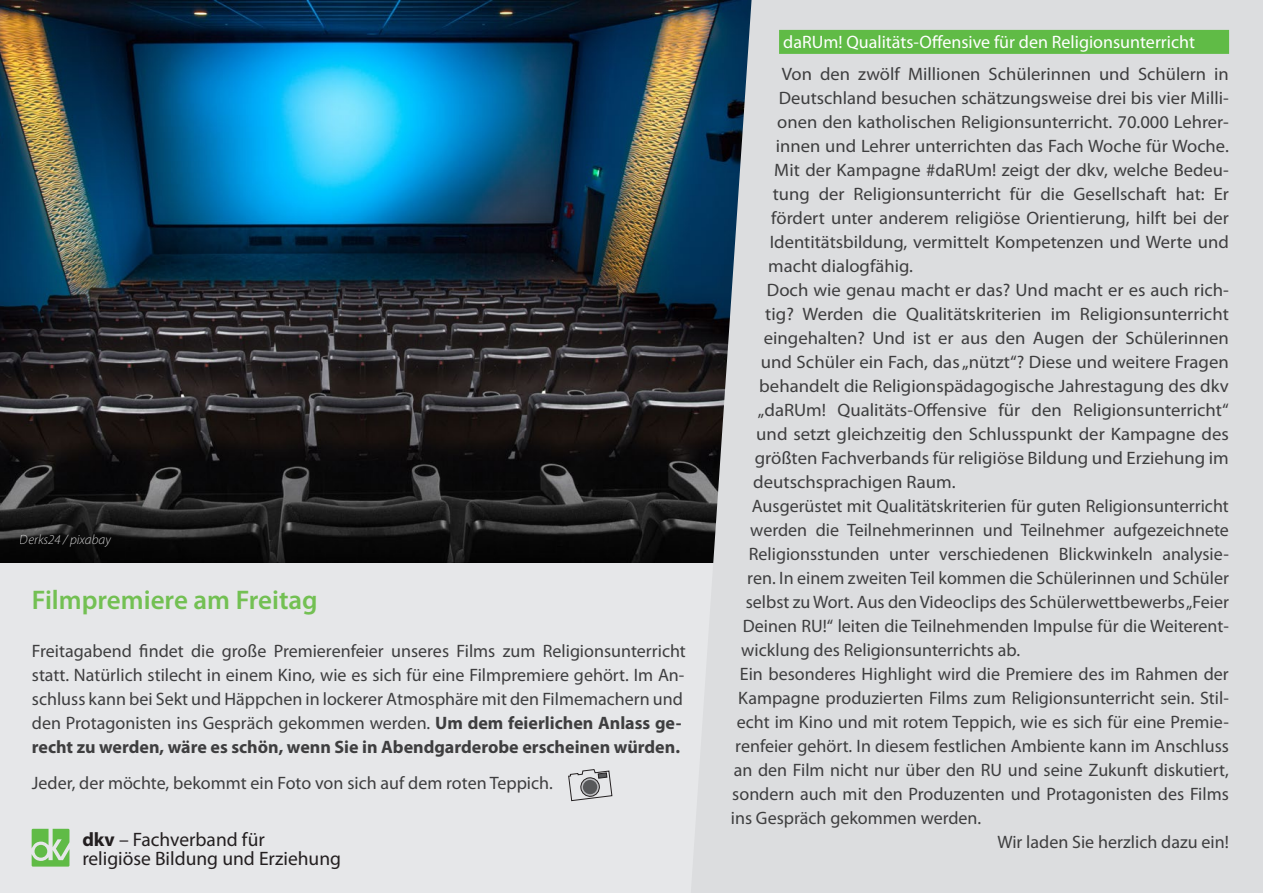
<style>
.page{position:relative;width:1263px;height:893px;background:#fff}
.page>*{position:absolute;margin:0;border:0;box-sizing:border-box;transform-origin:0 0}
.Text_Myriad{font:600 27px "Myriad Pro";color:#73c053}
.t1{font:19.5px/19.5px "Myriad Pro";color:#231f20}
.Text_Myriad-2{font:18px/24px "Myriad Pro";color:#3e3e3f}
.Text_Myriad-3{font:18px "Myriad Pro";color:#3e3e3f;scale:1.04 1}
.Wann_wo_was{font:18px "Myriad Pro";color:#fff}
.t2{font:italic 300 13.5px "Myriad Pro";color:#fff}
.s1{font-weight:700}
</style>
<div class="page">
<div style="left:0;top:472px;width:859px;height:421px;background:#e6e7e9"></div>
<img style="left:0;top:0;width:691px;height:562px">
<div style="left:691px;top:0;width:572px;height:893px;background:#dcdddf"></div>
<div style="left:779px;top:30px;width:450px;height:24px;background:#60bb46"></div>
<svg style="left:32px;top:829px;width:37px;height:38px"></svg>
<div style="left:35px;top:845px;width:12px;height:13px;background:#60bb46;border-radius:50%"></div>
<svg style="left:568px;top:769px;width:45px;height:32px"></svg>
<p class="t2" style="left:20px;top:531px;width:92px">Derks24 / pixabay</p>
<p class="Text_Myriad" style="left:32px;top:583px;width:287px">Filmpremiere am Freitag</p>
<p class="Text_Myriad-2" style="left:32px;top:639px;width:655px">Freitagabend findet die große Premierenfeier unseres Films zum Religionsunterricht statt. Natürlich stilecht in einem Kino, wie es sich für eine Filmpremiere gehört. Im An&shy;schluss kann bei Sekt und Häppchen in lockerer Atmosphäre mit den Filmemachern und den Protagonisten ins Gespräch gekommen werden. <span class="s1">Um dem feierlichen Anlass ge&shy;recht zu werden, wäre es schön, wenn Sie in Abendgarderobe erscheinen würden.</span></p>
<p class="Text_Myriad-2" style="left:32px;top:771px;width:522px">Jeder, der möchte, bekommt ein Foto von sich auf dem roten Teppich.</p>
<p class="t1" style="left:82px;top:829px;width:260px"><span class="s1">dkv</span> – Fachverband für<br>religiöse Bildung und Erziehung</p>
<p class="Wann_wo_was" style="left:783px;top:30px;width:413px">daRUm! Qualitäts-Offensive für den Religionsunterricht</p>
<p class="Text_Myriad-2" style="left:782px;top:62px;width:449px">Von den zwölf Millionen Schülerinnen und Schülern in</p>
<p class="Text_Myriad-2" style="left:779px;top:86px;width:452px">Deutschland besuchen schätzungsweise drei bis vier Milli-</p>
<p class="Text_Myriad-2" style="left:777px;top:110px;width:453px">onen den katholischen Religionsunterricht. 70.000 Lehrer-</p>
<p class="Text_Myriad-2" style="left:776px;top:134px;width:454px">innen und Lehrer unterrichten das Fach Woche für Woche.</p>
<p class="Text_Myriad-2" style="left:774px;top:158px;width:456px">Mit der Kampagne #daRUm! zeigt der dkv, welche Bedeu-</p>
<p class="Text_Myriad-2" style="left:773px;top:182px;width:458px">tung der Religionsunterricht für die Gesellschaft hat: Er</p>
<p class="Text_Myriad-2" style="left:771px;top:206px;width:459px">fördert unter anderem religiöse Orientierung, hilft bei der</p>
<p class="Text_Myriad-2" style="left:770px;top:230px;width:461px">Identitätsbildung, vermittelt Kompetenzen und Werte und</p>
<p class="Text_Myriad-2" style="left:768px;top:254px;width:146px">macht dialogfähig.</p>
<p class="Text_Myriad-3" style="left:767px;top:279px;width:446px">Doch wie genau macht er das? Und macht er es auch rich-</p>
<p class="Text_Myriad-3" style="left:765px;top:303px;width:447px">tig? Werden die Qualitätskriterien im Religionsunterricht</p>
<p class="Text_Myriad-3" style="left:764px;top:327px;width:449px">eingehalten? Und ist er aus den Augen der Schülerinnen</p>
<p class="Text_Myriad-3" style="left:761px;top:351px;width:451px">und Schüler ein Fach, das „nützt“? Diese und weitere Fragen</p>
<p class="Text_Myriad-3" style="left:759px;top:375px;width:453px">behandelt die Religionspädagogische Jahrestagung des dkv</p>
<p class="Text_Myriad-3" style="left:758px;top:399px;width:454px">„daRUm! Qualitäts-Offensive für den Religionsunterricht“</p>
<p class="Text_Myriad-3" style="left:756px;top:423px;width:456px">und setzt gleichzeitig den Schlusspunkt der Kampagne des</p>
<p class="Text_Myriad-3" style="left:755px;top:447px;width:457px">größten Fachverbands für religiöse Bildung und Erziehung im</p>
<p class="Text_Myriad-3" style="left:753px;top:471px;width:196px">deutschsprachigen Raum.</p>
<p class="Text_Myriad-2" style="left:752px;top:494px;width:479px">Ausgerüstet mit Qualitätskriterien für guten Religionsunterricht</p>
<p class="Text_Myriad-2" style="left:750px;top:518px;width:480px">werden die Teilnehmerinnen und Teilnehmer aufgezeichnete</p>
<p class="Text_Myriad-2" style="left:749px;top:542px;width:482px">Religionsstunden unter verschiedenen Blickwinkeln analysie-</p>
<p class="Text_Myriad-2" style="left:747px;top:566px;width:483px">ren. In einem zweiten Teil kommen die Schülerinnen und Schüler</p>
<p class="Text_Myriad-2" style="left:746px;top:590px;width:485px">selbst zu Wort. Aus den Videoclips des Schülerwettbewerbs „Feier</p>
<p class="Text_Myriad-2" style="left:743px;top:614px;width:488px">Deinen RU!“ leiten die Teilnehmenden Impulse für die Weiterent-</p>
<p class="Text_Myriad-2" style="left:741px;top:638px;width:280px">wicklung des Religionsunterrichts ab.</p>
<p class="Text_Myriad-2" style="left:740px;top:662px;width:490px">Ein besonderes Highlight wird die Premiere des im Rahmen der</p>
<p class="Text_Myriad-2" style="left:738px;top:686px;width:492px">Kampagne produzierten Films zum Religionsunterricht sein. Stil-</p>
<p class="Text_Myriad-2" style="left:737px;top:710px;width:494px">echt im Kino und mit rotem Teppich, wie es sich für eine Premie-</p>
<p class="Text_Myriad-2" style="left:735px;top:734px;width:495px">renfeier gehört. In diesem festlichen Ambiente kann im Anschluss</p>
<p class="Text_Myriad-2" style="left:734px;top:758px;width:496px">an den Film nicht nur über den RU und seine Zukunft diskutiert,</p>
<p class="Text_Myriad-2" style="left:732px;top:782px;width:498px">sondern auch mit den Produzenten und Protagonisten des Films</p>
<p class="Text_Myriad-2" style="left:731px;top:806px;width:252px">ins Gespräch gekommen werden.</p>
<p class="Text_Myriad-2" style="left:997px;top:830px;width:233px">Wir laden Sie herzlich dazu ein!</p>
</div>
